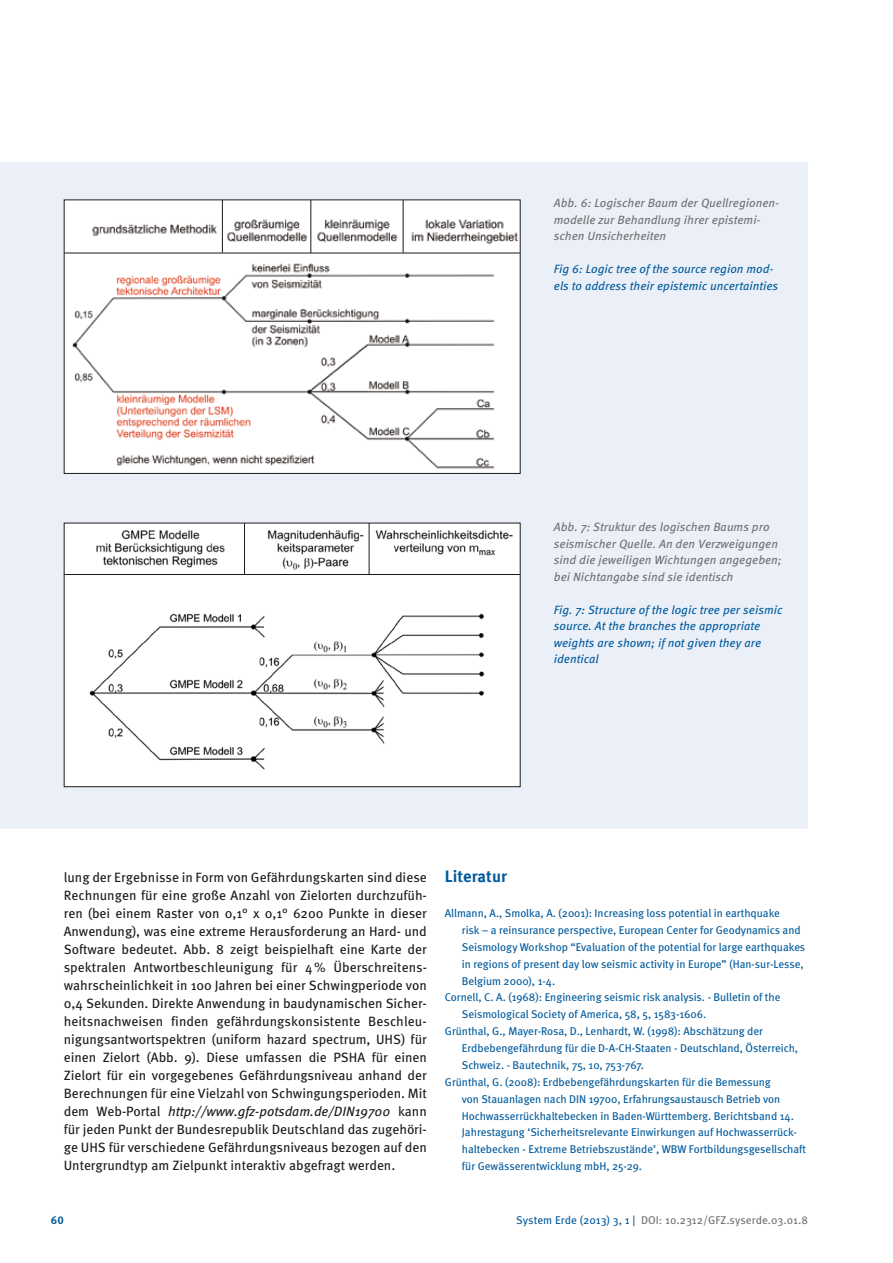
<style>
.page{position:relative;width:893px;height:1263px;background:#fff}
.page>*{position:absolute;margin:0;border:0;box-sizing:border-box;transform-origin:0 0}
.t1{font:700 16.5px "Meta Pro";color:#005a9c}
.t2{font:13.5px/18px "Meta Pro";letter-spacing:-.005em;color:#1a1a18;text-align:justify}
.t3{font:italic 12px/16.5px "Meta Pro";color:#6f6f6e}
.t4{font:italic 12px/16.5px "Meta Pro";color:#005a9c}
.t5{font:11.25px "Meta";color:#005a9c}
.t6{font:11.25px "Meta Pro";color:#6f6f6e}
.t7{font:700 11.25px "Meta Pro";color:#005a9c}
.s1{font-style:italic}
.s2{color:#005a9c}
</style>
<div class="page">
<div style="left:0;top:162px;width:808px;height:666px;background:#ebeff8"></div>
<img style="left:66px;top:201px;width:453px;height:271px">
<div style="left:64px;top:199px;width:457px;height:275px;border:1px solid #1a1a18"></div>
<img style="left:66px;top:525px;width:452px;height:260px">
<div style="left:64px;top:523px;width:457px;height:264px;border:1px solid #1a1a18"></div>
<hr style="left:64px;top:253px;width:456px;height:1px;background:#1a1a18">
<hr style="left:222px;top:200px;width:1px;height:53px;background:#1a1a18">
<hr style="left:311px;top:200px;width:1px;height:53px;background:#1a1a18">
<hr style="left:403px;top:200px;width:1px;height:53px;background:#1a1a18">
<hr style="left:64px;top:574px;width:456px;height:1px;background:#1a1a18">
<hr style="left:369px;top:523px;width:1px;height:51px;background:#1a1a18">
<hr style="left:244px;top:523px;width:1px;height:51px;background:#1a1a18">
<p class="t3" style="left:554px;top:195px;width:227px">Abb. 6: Logischer Baum der Quellregionen&shy;modelle zur Behandlung ihrer epistemi&shy;schen Unsicherheiten</p>
<p class="t4" style="left:554px;top:261px;width:226px">Fig 6: Logic tree of the source region mod&shy;els to address their epistemic uncertainties</p>
<p class="t3" style="left:554px;top:519px;width:229px">Abb. 7: Struktur des logischen Baums pro seismischer Quelle. An den Verzweigungen sind die jeweiligen Wichtungen angegeben; bei Nichtangabe sind sie identisch</p>
<p class="t4" style="left:554px;top:601px;width:230px">Fig. 7: Structure of the logic tree per seismic source. At the branches the appropriate weights are shown; if not given they are identical</p>
<p class="t2" style="left:64px;top:868px;width:365px">lung der Ergebnisse in Form von Gefährdungskarten sind diese Rechnungen für eine große Anzahl von Zielorten durchzufüh&shy;ren (bei einem Raster von 0,1° x 0,1° 6200 Punkte in dieser Anwendung), was eine extreme Herausforderung an Hard- und Software bedeutet. Abb. 8 zeigt beispielhaft eine Karte der spektralen Antwortbeschleunigung für 4% Überschreitens&shy;wahrscheinlichkeit in 100 Jahren bei einer Schwingperiode von 0,4 Sekunden. Direkte Anwendung in baudynamischen Sicher&shy;heitsnachweisen finden gefährdungskonsistente Beschleu&shy;nigungsantwortspektren (uniform hazard spectrum, UHS) für einen Zielort (Abb. 9). Diese umfassen die PSHA für einen Zielort für ein vorgegebenes Gefährdungsniveau anhand der Berechnungen für eine Vielzahl von Schwingungsperioden. Mit dem Web-Portal <span class="s1">http://www.gfz-potsdam.de/DIN19700</span> kann für jeden Punkt der Bundesrepublik Deutschland das zugehöri&shy;ge UHS für verschiedene Gefährdungsniveaus bezogen auf den Untergrundtyp am Zielpunkt interaktiv abgefragt werden.</p>
<p class="t1" style="left:445px;top:866px;width:64px">Literatur</p>
<p class="t5" style="left:445px;top:906px;width:337px">Allmann, A., Smolka, A. (2001): Increasing loss potential in earthquake</p>
<p class="t5" style="left:462px;top:923px;width:340px">risk – a reinsurance perspective, European Center for Geodynamics and</p>
<p class="t5" style="left:462px;top:940px;width:345px">Seismology Workshop “Evaluation of the potential for large earthquakes</p>
<p class="t5" style="left:462px;top:956px;width:343px">in regions of present day low seismic activity in Europe” (Han-sur-Lesse,</p>
<p class="t5" style="left:462px;top:973px;width:95px">Belgium 2000), 1-4.</p>
<p class="t5" style="left:445px;top:990px;width:337px">Cornell, C. A. (1968): Engineering seismic risk analysis. - Bulletin of the</p>
<p class="t5" style="left:462px;top:1007px;width:246px">Seismological Society of America, 58, 5, 1583-1606.</p>
<p class="t5" style="left:445px;top:1024px;width:320px">Grünthal, G., Mayer-Rosa, D., Lenhardt, W. (1998): Abschätzung der</p>
<p class="t5" style="left:462px;top:1041px;width:338px">Erdbebengefährdung für die D-A-CH-Staaten - Deutschland, Österreich,</p>
<p class="t5" style="left:462px;top:1058px;width:184px">Schweiz. - Bautechnik, 75, 10, 753-767.</p>
<p class="t5" style="left:445px;top:1075px;width:327px">Grünthal, G. (2008): Erdbebengefährdungskarten für die Bemessung</p>
<p class="t5" style="left:462px;top:1091px;width:320px">von Stauanlagen nach DIN 19700, Erfahrungsaustausch Betrieb von</p>
<p class="t5" style="left:462px;top:1108px;width:334px">Hochwasserrückhaltebecken in Baden-Württemberg. Berichtsband 14.</p>
<p class="t5" style="left:462px;top:1125px;width:336px">Jahrestagung ‘Sicherheitsrelevante Einwirkungen auf Hochwasserrück-</p>
<p class="t5" style="left:462px;top:1142px;width:346px">haltebecken - Extreme Betriebszustände’, WBW Fortbildungsgesellschaft</p>
<p class="t5" style="left:462px;top:1159px;width:182px">für Gewässerentwicklung mbH, 25-29.</p>
<p class="t7" style="left:51px;top:1213px;width:14px">60</p>
<p class="t6" style="left:516px;top:1213px;width:293px"><span class="s2">System Erde (2013) 3, 1 |</span> DOI: 10.2312/GFZ.syserde.03.01.8</p>
</div>
